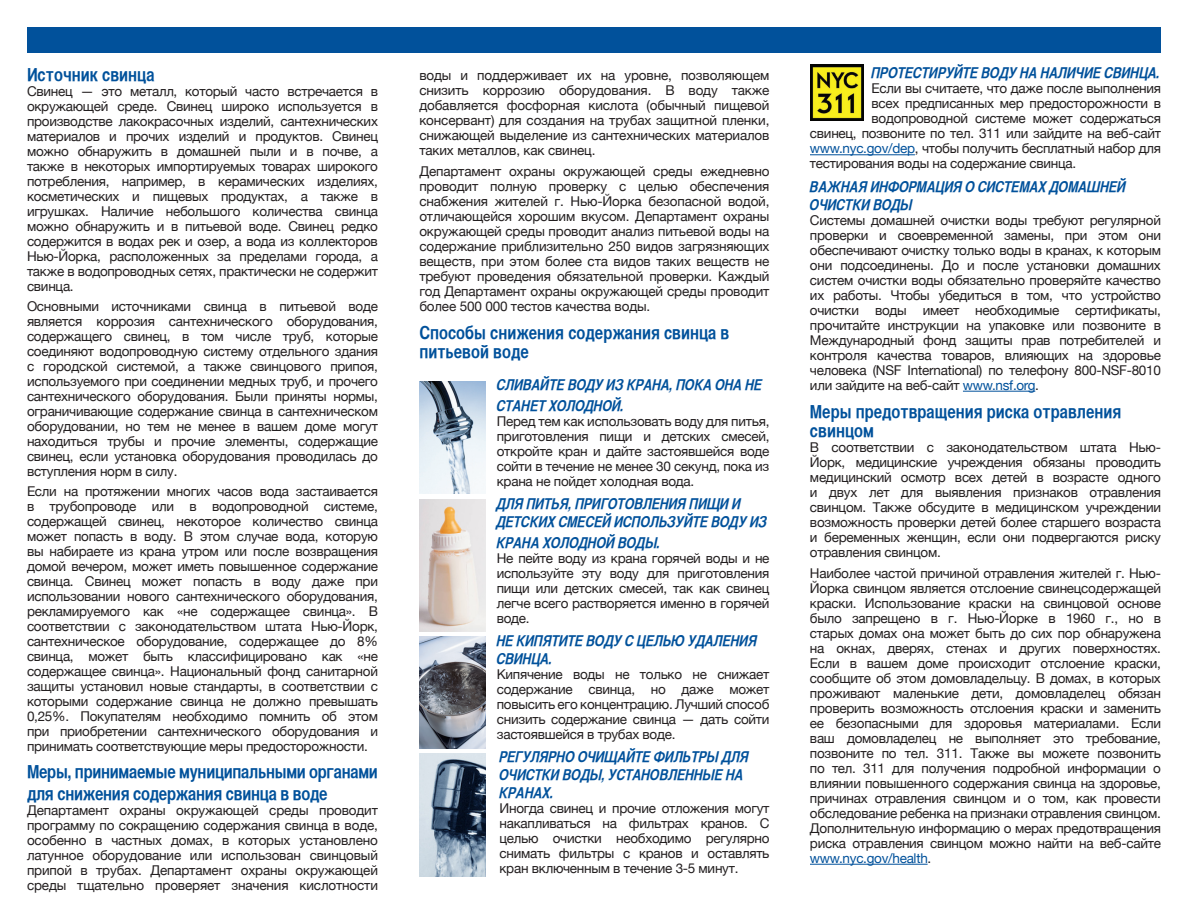
<style>
.page{position:relative;width:1188px;height:918px;background:#fff}
.page>*{position:absolute;margin:0;border:0;box-sizing:border-box;transform-origin:0 0}
.Subhead{font:18px/19.5px "Helvetica CY Bold";color:#01519b}
.Body{font:18px/21.6px "Helvetica CY Bold";letter-spacing:-.015em;color:#01519b}
.Subhead-2{font:italic 15px/18px "Helvetica CY Bold";letter-spacing:-.01em;color:#01519b}
.Body-2{font:13.5px/15px "Helvetica Neue";letter-spacing:-.02em;color:#231f20;text-align:justify}
.s1{color:#01519b}
</style>
<div class="page">
<hr style="left:810px;top:154px;width:105px;height:1px;background:#01519b">
<hr style="left:963px;top:391px;width:72px;height:1px;background:#01519b">
<hr style="left:810px;top:864px;width:118px;height:1px;background:#01519b">
<div style="left:27px;top:27px;width:1134px;height:26px;background:#01519b"></div>
<img style="left:419px;top:636px;width:67px;height:112px">
<img style="left:419px;top:500px;width:67px;height:131px">
<img style="left:419px;top:381px;width:67px;height:112px">
<img style="left:810px;top:64px;width:54px;height:56px">
<img style="left:419px;top:754px;width:67px;height:123px">
<p class="Body" style="left:27px;top:63px;width:129px">Источник свинца</p>
<p class="Body-2" style="left:27px;top:83px;width:353px">Свинец — это металл, который часто встречается в окружающей среде. Свинец широко используется в производстве лакокрасочных изделий, сантехнических материалов и прочих изделий и продуктов. Свинец можно обнаружить в домашней пыли и в почве, а также в некоторых импортируемых товарах широкого потребления, например, в керамических изделиях, косметических и пищевых продуктах, а также в игрушках. Наличие небольшого количества свинца можно обнаружить и в питьевой воде. Свинец редко содержится в водах рек и озер, а вода из коллекторов Нью-Йорка, расположенных за пределами города, а также в водопроводных сетях, практически не содержит свинца.</p>
<p class="Body-2" style="left:27px;top:299px;width:353px">Основными источниками свинца в питьевой воде является коррозия сантехнического оборудования, содержащего свинец, в том числе труб, которые соединяют водопроводную систему отдельного здания с городской системой, а также свинцового припоя, используемого при соединении медных труб, и прочего сантехнического оборудования. Были приняты нормы, ограничивающие содержание свинца в сантехническом оборудовании, но тем не менее в вашем доме могут находиться трубы и прочие элементы, содержащие свинец, если установка оборудования проводилась до вступления норм в силу.</p>
<p class="Body-2" style="left:27px;top:484px;width:353px">Если на протяжении многих часов вода застаивается в трубопроводе или в водопроводной системе, содержащей свинец, некоторое количество свинца может попасть в воду. В этом случае вода, которую вы набираете из крана утром или после возвращения домой вечером, может иметь повышенное содержание свинца. Свинец может попасть в воду даже при использовании нового сантехнического оборудования, рекламируемого как «не содержащее свинца». В соответствии с законодательством штата Нью-Йорк, сантехническое оборудование, содержащее до 8% свинца, может быть классифицировано как «не содержащее свинца». Национальный фонд санитарной защиты установил новые стандарты, в соответствии с которыми содержание свинца не должно превышать 0,25%. Покупателям необходимо помнить об этом при приобретении сантехнического оборудования и принимать соответствующие меры предосторожности.</p>
<p class="Body" style="left:27px;top:761px;width:352px">Меры, принимаемые муниципальными органами для снижения содержания свинца в воде</p>
<p class="Body-2" style="left:27px;top:803px;width:353px">Департамент охраны окружающей среды проводит программу по сокращению содержания свинца в воде, особенно в частных домах, в которых установлено латунное оборудование или использован свинцовый припой в трубах. Департамент охраны окружающей среды тщательно проверяет значения кислотности</p>
<p class="Body-2" style="left:419px;top:68px;width:352px">воды и поддерживает их на уровне, позволяющем снизить коррозию оборудования. В воду также добавляется фосфорная кислота (обычный пищевой консервант) для создания на трубах защитной пленки, снижающей выделение из сантехнических материалов таких металлов, как свинец.</p>
<p class="Body-2" style="left:419px;top:163px;width:352px">Департамент охраны окружающей среды ежедневно проводит полную проверку с целью обеспечения снабжения жителей г. Нью-Йорка безопасной водой, отличающейся хорошим вкусом. Департамент охраны окружающей среды проводит анализ питьевой воды на содержание приблизительно 250 видов загрязняющих веществ, при этом более ста видов таких веществ не требуют проведения обязательной проверки. Каждый год Департамент охраны окружающей среды проводит более 500 000 тестов качества воды.</p>
<p class="Subhead" style="left:419px;top:322px;width:312px">Способы снижения содержания свинца в питьевой воде</p>
<p class="Subhead-2" style="left:497px;top:374px;width:267px;line-height:20.7px">СЛИВАЙТЕ ВОДУ ИЗ КРАНА, ПОКА ОНА НЕ<br>СТАНЕТ ХОЛОДНОЙ.</p>
<p class="Body-2" style="left:497px;top:413px;width:274px">Перед тем как использовать воду для питья, приготовления пищи и детских смесей, откройте кран и дайте застоявшейся воде сойти в течение не менее 30 секунд, пока из крана не пойдет холодная вода.</p>
<p class="Subhead-2" style="left:497px;top:494px;width:272px">ДЛЯ ПИТЬЯ, ПРИГОТОВЛЕНИЯ ПИЩИ И<br>ДЕТСКИХ СМЕСЕЙ ИСПОЛЬЗУЙТЕ ВОДУ ИЗ</p>
<p class="Subhead-2" style="left:497px;top:533px;width:165px">КРАНА ХОЛОДНОЙ ВОДЫ.</p>
<p class="Body-2" style="left:497px;top:550px;width:274px">Не пейте воду из крана горячей воды и не используйте эту воду для приготовления пищи или детских смесей, так как свинец легче всего растворяется именно в горячей воде.</p>
<p class="Subhead-2" style="left:497px;top:632px;width:262px">НЕ КИПЯТИТЕ ВОДУ С ЦЕЛЬЮ УДАЛЕНИЯ<br>СВИНЦА.</p>
<p class="Body-2" style="left:497px;top:667px;width:274px">Кипячение воды не только не снижает содержание свинца, но даже может повысить его концентрацию. Лучший способ снизить содержание свинца — дать сойти застоявшейся в трубах воде.</p>
<p class="Subhead-2" style="left:500px;top:748px;width:251px">РЕГУЛЯРНО ОЧИЩАЙТЕ ФИЛЬТРЫ ДЛЯ<br>ОЧИСТКИ ВОДЫ, УСТАНОВЛЕННЫЕ НА<br>КРАНАХ.</p>
<p class="Body-2" style="left:500px;top:801px;width:272px">Иногда свинец и прочие отложения могут накапливаться на фильтрах кранов. С целью очистки необходимо регулярно снимать фильтры с кранов и оставлять кран включенным в течение 3-5 минут.</p>
<p class="Subhead-2" style="left:872px;top:64px;width:290px">ПРОТЕСТИРУЙТЕ ВОДУ НА НАЛИЧИЕ СВИНЦА.</p>
<p class="Body-2" style="left:872px;top:81px;width:291px">Если вы считаете, что даже после выполнения</p>
<p class="Body-2" style="left:872px;top:96px;width:291px">всех предписанных мер предосторожности в</p>
<p class="Body-2" style="left:872px;top:111px;width:291px">водопроводной системе может содержаться</p>
<p class="Body-2" style="left:810px;top:126px;width:352px">свинец, позвоните по тел. 311 или зайдите на веб-сайт</p>
<p class="Body-2" style="left:810px;top:141px;width:352px"><span class="s1">www.nyc.gov/dep</span>, чтобы получить бесплатный набор для</p>
<p class="Body-2" style="left:810px;top:156px;width:268px">тестирования воды на содержание свинца.</p>
<p class="Subhead-2" style="left:810px;top:177px;width:318px">ВАЖНАЯ ИНФОРМАЦИЯ О СИСТЕМАХ ДОМАШНЕЙ<br>ОЧИСТКИ ВОДЫ</p>
<p class="Body-2" style="left:810px;top:212px;width:353px">Системы домашней очистки воды требуют регулярной проверки и своевременной замены, при этом они обеспечивают очистку только воды в кранах, к которым они подсоединены. До и после установки домашних систем очистки воды обязательно проверяйте качество их работы. Чтобы убедиться в том, что устройство очистки воды имеет необходимые сертификаты, прочитайте инструкции на упаковке или позвоните в Международный фонд защиты прав потребителей и контроля качества товаров, влияющих на здоровье человека (NSF International) по телефону 800-NSF-8010 или зайдите на веб-сайт <span class="s1">www.nsf.org</span>.</p>
<p class="Subhead" style="left:810px;top:402px;width:313px">Меры предотвращения риска отравления свинцом</p>
<p class="Body-2" style="left:810px;top:440px;width:353px">В соответствии с законодательством штата Нью-Йорк, медицинские учреждения обязаны проводить медицинский осмотр всех детей в возрасте одного и двух лет для выявления признаков отравления свинцом. Также обсудите в медицинском учреждении возможность проверки детей более старшего возраста и беременных женщин, если они подвергаются риску отравления свинцом.</p>
<p class="Body-2" style="left:810px;top:565px;width:353px">Наиболее частой причиной отравления жителей г. Нью-Йорка свинцом является отслоение свинецсодержащей краски. Использование краски на свинцовой основе было запрещено в г. Нью-Йорке в 1960 г., но в старых домах она может быть до сих пор обнаружена на окнах, дверях, стенах и других поверхностях.<br>Если в вашем доме происходит отслоение краски, сообщите об этом домовладельцу. В домах, в которых проживают маленькие дети, домовладелец обязан проверить возможность отслоения краски и заменить ее безопасными для здоровья материалами. Если ваш домовладелец не выполняет это требование, позвоните по тел. 311. Также вы можете позвонить по тел. 311 для получения подробной информации о влиянии повышенного содержания свинца на здоровье, причинах отравления свинцом и о том, как провести обследование ребенка на признаки отравления свинцом.<br>Дополнительную информацию о мерах предотвращения риска отравления свинцом можно найти на веб-сайте <span class="s1">www.nyc.gov/health</span>.</p>
</div>
